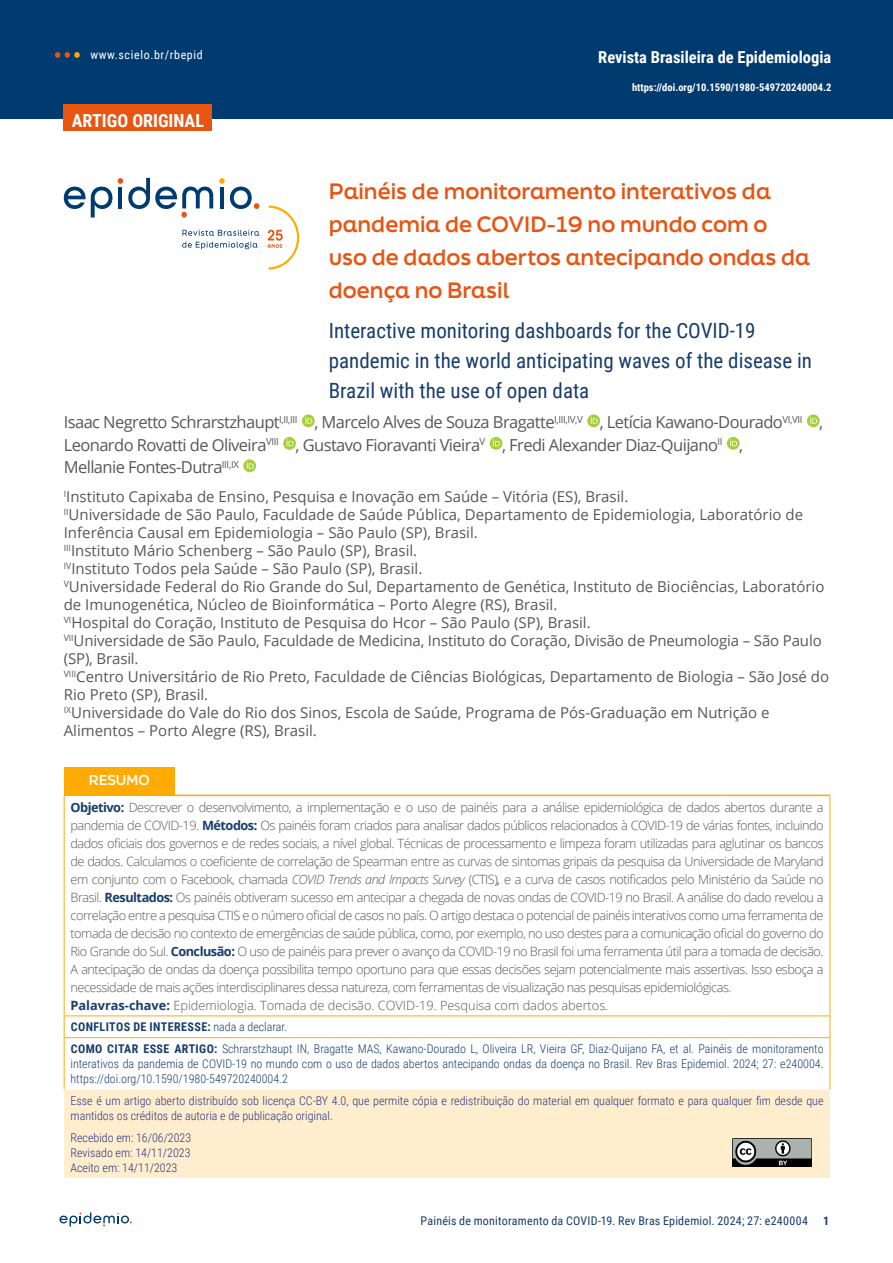
<style>
.page{position:relative;width:893px;height:1263px;background:#fff}
.page>*{position:absolute;margin:0;border:0;box-sizing:border-box;transform-origin:0 0}
.t1{font:21px/30px "Roboto Condensed";color:#173d6b}
.t2{font:700 21px/33px "Final Six";color:#e85412}
.t3{font:700 18px "Roboto Condensed";color:#fff}
.t4{font:16.5px/22.5px "Open Sans";letter-spacing:-.035em;color:#575756}
.t5{font:700 16.5px "Roboto Condensed";color:#fff}
.t6{font:15px/18px "Open Sans";color:#575756}
.t7{font:700 13.5px "Final Six";letter-spacing:-.01em;color:#fff}
.t8{font:300 12.75px/18px "Open Sans";letter-spacing:-.04em;color:#575756}
.t9{font:300 12px/21.8px "Roboto Condensed";color:#173d6b}
.t10{font:300 12px/15px "Roboto Condensed";color:#283583}
.t11{font:12px "Roboto Condensed";letter-spacing:.015em;color:#173d6b}
.t12{font:12px "Roboto Condensed";letter-spacing:.05em;color:#fff}
.t13{font:700 12px "Roboto Condensed";color:#173d6b}
.t14{font:700 10.5px "Roboto Condensed";color:#fff}
.s1{font-weight:700;color:#173d6b}
.s2{font-style:italic}
.s3{font-weight:400;font-style:italic}
.s4{font-weight:700}
</style>
<div class="page">
<svg style="left:60px;top:1212px;width:72px;height:14px"></svg>
<div style="left:0;top:0;width:893px;height:118px;background:#003b70"></div>
<svg style="left:55px;top:52px;width:25px;height:6px"></svg>
<svg style="left:302px;top:414px;width:13px;height:13px"></svg>
<svg style="left:305px;top:417px;width:7px;height:7px"></svg>
<svg style="left:587px;top:414px;width:13px;height:13px"></svg>
<svg style="left:591px;top:417px;width:7px;height:7px"></svg>
<svg style="left:807px;top:414px;width:13px;height:13px"></svg>
<svg style="left:810px;top:417px;width:7px;height:7px"></svg>
<svg style="left:283px;top:437px;width:13px;height:13px"></svg>
<svg style="left:287px;top:439px;width:6px;height:7px"></svg>
<svg style="left:490px;top:437px;width:12px;height:13px"></svg>
<svg style="left:493px;top:439px;width:7px;height:7px"></svg>
<svg style="left:727px;top:437px;width:13px;height:13px"></svg>
<svg style="left:730px;top:439px;width:7px;height:7px"></svg>
<svg style="left:243px;top:459px;width:13px;height:13px"></svg>
<svg style="left:247px;top:462px;width:7px;height:7px"></svg>
<svg style="left:64px;top:187px;width:48px;height:30px"></svg>
<svg style="left:118px;top:178px;width:95px;height:39px"></svg>
<svg style="left:219px;top:178px;width:40px;height:31px"></svg>
<svg style="left:182px;top:230px;width:77px;height:6px"></svg>
<svg style="left:182px;top:242px;width:76px;height:7px"></svg>
<svg style="left:268px;top:206px;width:31px;height:64px"></svg>
<div style="left:64px;top:105px;width:148px;height:26px;background:#e85412"></div>
<div style="left:64px;top:767px;width:110px;height:28px;background:#ffab03"></div>
<div style="left:64px;top:1089px;width:766px;height:89px;background:#ffeecd"></div>
<hr style="left:64px;top:795px;width:1px;height:220px;background:#ffab03">
<hr style="left:829px;top:796px;width:1px;height:219px;background:#ffab03">
<hr style="left:174px;top:795px;width:552px;height:1px;background:#ffab03">
<hr style="left:726px;top:795px;width:104px;height:1px;background:#ffab03">
<hr style="left:64px;top:1015px;width:110px;height:1px;background:#ffab03">
<svg style="left:64px;top:1016px;width:1px;height:22px"></svg>
<hr style="left:174px;top:1015px;width:552px;height:1px;background:#ffab03">
<hr style="left:726px;top:1015px;width:104px;height:1px;background:#ffab03">
<svg style="left:829px;top:1016px;width:1px;height:22px"></svg>
<hr style="left:64px;top:1038px;width:1px;height:51px;background:#ffab03">
<hr style="left:829px;top:1038px;width:1px;height:51px;background:#ffab03">
<hr style="left:65px;top:1037px;width:109px;height:1px;background:#ffab03">
<hr style="left:174px;top:1037px;width:552px;height:1px;background:#ffab03">
<hr style="left:726px;top:1037px;width:103px;height:1px;background:#ffab03">
<img style="left:733px;top:1139px;width:79px;height:27px">
<p class="t12" style="left:90px;top:47px;width:114px">www.scielo.br/rbepid</p>
<p class="t5" style="left:598px;top:46px;width:235px">Revista Brasileira de Epidemiologia</p>
<h2 class="t3" style="left:72px;top:108px;width:134px">ARTIGO ORIGINAL</h2>
<p class="t14" style="left:632px;top:80px;width:201px">https://doi.org/10.1590/1980-549720240004.2</p>
<h1 class="t2" style="left:329px;top:174px;width:483px">Painéis de monitoramento interativos da pandemia de COVID-19 no mundo com o uso de dados abertos antecipando ondas da doença no Brasil</h1>
<h1 class="t1" style="left:329px;top:314px;width:485px">Interactive monitoring dashboards for the COVID-19 pandemic in the world anticipating waves of the disease in<br>Brazil with the use of open data</h1>
<p class="t4" style="left:64px;top:411px;width:761px">Isaac Negretto Schrarstzhaupt<sup>I,II,III</sup> , Marcelo Alves de Souza Bragatte<sup>I,III,IV,V</sup> , Letícia Kawano-Dourado<sup>VI,VII</sup> ,<br>Leonardo Rovatti de Oliveira<sup>VIII</sup> , Gustavo Fioravanti Vieira<sup>V</sup> , Fredi Alexander Diaz-Quijano<sup>II</sup> ,<br>Mellanie Fontes-Dutra<sup>III,IX</sup></p>
<p class="t6" style="left:64px;top:487px;width:767px"><sup>I</sup>Instituto Capixaba de Ensino, Pesquisa e Inovação em Saúde – Vitória (ES), Brasil.<br><sup>II</sup>Universidade de São Paulo, Faculdade de Saúde Pública, Departamento de Epidemiologia, Laboratório de Inferência Causal em Epidemiologia – São Paulo (SP), Brasil.<br><sup>III</sup>Instituto Mário Schenberg – São Paulo (SP), Brasil.<br><sup>IV</sup>Instituto Todos pela Saúde – São Paulo (SP), Brasil.<br><sup>V</sup>Universidade Federal do Rio Grande do Sul, Departamento de Genética, Instituto de Biociências, Laboratório de Imunogenética, Núcleo de Bioinformática – Porto Alegre (RS), Brasil.<br><sup>VI</sup>Hospital do Coração, Instituto de Pesquisa do Hcor – São Paulo (SP), Brasil.<br><sup>VII</sup>Universidade de São Paulo, Faculdade de Medicina, Instituto do Coração, Divisão de Pneumologia – São Paulo (SP), Brasil.<br><sup>VIII</sup>Centro Universitário de Rio Preto, Faculdade de Ciências Biológicas, Departamento de Biologia – São José do Rio Preto (SP), Brasil.<br><sup>IX</sup>Universidade do Vale do Rio dos Sinos, Escola de Saúde, Programa de Pós-Graduação em Nutrição e Alimentos – Porto Alegre (RS), Brasil.</p>
<p class="t7" style="left:89px;top:770px;width:62px">RESUMO</p>
<p class="t8" style="left:71px;top:797px;width:755px"><span class="s1">Objetivo:</span> Descrever o desenvolvimento, a implementação e o uso de painéis para a análise epidemiológica de dados abertos durante a pandemia de COVID-19. <span class="s1">Métodos:</span> Os painéis foram criados para analisar dados públicos relacionados à COVID-19 de várias fontes, incluindo dados oficiais dos governos e de redes sociais, a nível global. Técnicas de processamento e limpeza foram utilizadas para aglutinar os bancos de dados. Calculamos o coeficiente de correlação de Spearman entre as curvas de sintomas gripais da pesquisa da Universidade de Maryland em conjunto com o Facebook, chamada <span class="s2">COVID Trends and Impacts Survey</span> (CTIS)<span class="s3">,</span> e a curva de casos notificados pelo Ministério da Saúde no Brasil. <span class="s1">Resultados:</span> Os painéis obtiveram sucesso em antecipar a chegada de novas ondas de COVID-19 no Brasil. A análise do dado revelou a correlação entre a pesquisa CTIS e o número oficial de casos no país. O artigo destaca o potencial de painéis interativos como uma ferramenta de tomada de decisão no contexto de emergências de saúde pública, como, por exemplo, no uso destes para a comunicação oficial do governo do Rio Grande do Sul. <span class="s1">Conclusão:</span> O uso de painéis para prever o avanço da COVID-19 no Brasil foi uma ferramenta útil para a tomada de decisão.<br>A antecipação de ondas da doença possibilita tempo oportuno para que essas decisões sejam potencialmente mais assertivas. Isso esboça a necessidade de mais ações interdisciplinares dessa natureza, com ferramentas de visualização nas pesquisas epidemiológicas.<br><span class="s1">Palavras-chave:</span> Epidemiologia. Tomada de decisão. COVID-19. Pesquisa com dados abertos.</p>
<p class="t9" style="left:71px;top:1016px;width:754px"><span class="s4">CONFLITOS DE INTERESSE:</span> nada a declarar.<br><span class="s4">COMO CITAR ESSE ARTIGO:</span> Schrarstzhaupt IN, Bragatte MAS, Kawano-Dourado L, Oliveira LR, Vieira GF, Diaz-Quijano FA, et al. Painéis de monitoramento</p>
<p class="t9" style="left:71px;top:1056px;width:754px;line-height:15px">interativos da pandemia de COVID-19 no mundo com o uso de dados abertos antecipando ondas da doença no Brasil. Rev Bras Epidemiol. 2024; 27: e240004. https://doi.org/10.1590/1980-549720240004.2</p>
<p class="t10" style="left:71px;top:1092px;width:754px">Esse é um artigo aberto distribuído sob licença CC-BY 4.0, que permite cópia e redistribuição do material em qualquer formato e para qualquer fim desde que mantidos os créditos de autoria e de publicação original.</p>
<p class="t10" style="left:71px;top:1129px;width:122px;text-align:justify">Recebido em: 16/06/2023<br>Revisado em: 14/11/2023<br>Aceito em: 14/11/2023</p>
<p class="t11" style="left:421px;top:1212px;width:389px">Painéis de monitoramento da COVID-19. Rev Bras Epidemiol. 2024; 27: e240004</p>
<p class="t13" style="left:823px;top:1212px;width:8px">1</p>
</div>
